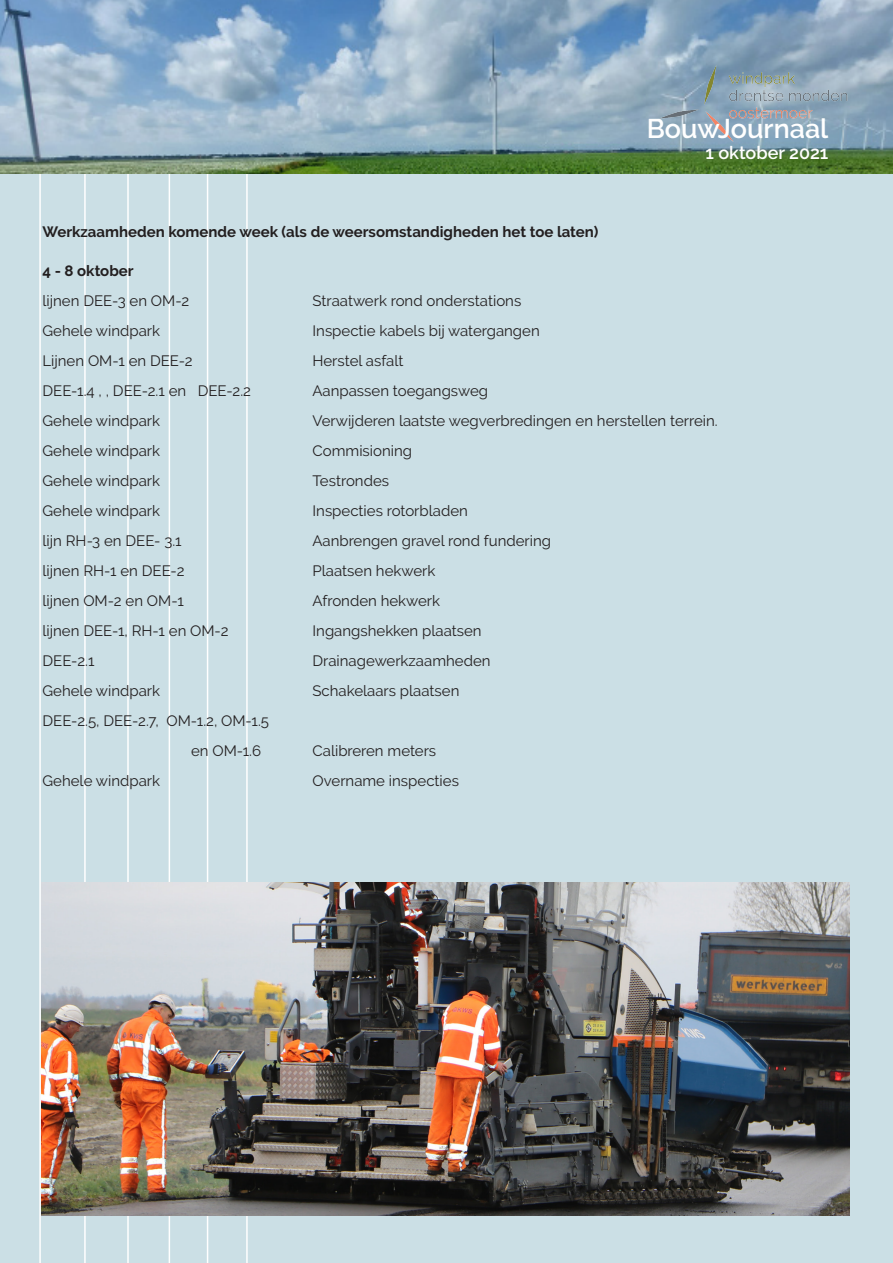
<style>
.page{position:relative;width:893px;height:1263px;background:#fff}
.page>*{position:absolute;margin:0;border:0;box-sizing:border-box;transform-origin:0 0}
.t1{font:600 27px "Raleway";color:#fff}
.t2{font:600 18px "Raleway";color:#fff}
.t3{font:15px/30px "Raleway";color:#231f20}
.t4{font:700 15px "Raleway";color:#231f20}
</style>
<div class="page">
<div style="left:0;top:145px;width:893px;height:1118px;background:#cbdfe5"></div>
<hr style="left:39px;top:0;width:2px;height:1263px;background:#fff">
<hr style="left:84px;top:0;width:2px;height:1263px;background:#fff">
<hr style="left:127px;top:0;width:2px;height:1263px;background:#fff">
<hr style="left:169px;top:0;width:1px;height:1263px;background:#fff">
<hr style="left:207px;top:0;width:1px;height:1263px;background:#fff">
<hr style="left:246px;top:0;width:2px;height:1263px;background:#fff">
<img style="left:0;top:0;width:893px;height:174px">
<img style="left:659px;top:65px;width:188px;height:76px">
<img style="left:42px;top:882px;width:808px;height:333px">
<p class="t1" style="left:647px;top:113px;width:183px">BouwJournaal</p>
<p class="t2" style="left:705px;top:143px;width:124px">1 oktober 2021</p>
<p class="t4" style="left:43px;top:223px;width:557px">Werkzaamheden komende week (als de weersomstandigheden het toe laten)</p>
<p class="t4" style="left:43px;top:262px;width:93px">4 - 8 oktober</p>
<p class="t3" style="left:43px;top:286px;width:148px">lijnen DEE-3 en OM-2</p>
<p class="t3" style="left:313px;top:286px;width:210px">Straatwerk rond onderstations</p>
<p class="t3" style="left:43px;top:316px;width:119px">Gehele windpark</p>
<p class="t3" style="left:313px;top:316px;width:229px">Inspectie kabels bij watergangen</p>
<p class="t3" style="left:43px;top:346px;width:152px">Lijnen OM-1 en DEE-2</p>
<p class="t3" style="left:313px;top:346px;width:93px">Herstel asfalt</p>
<p class="t3" style="left:43px;top:376px;width:210px">DEE-1.4 , , DEE-2.1 en DEE-2.2</p>
<p class="t3" style="left:313px;top:376px;width:177px">Aanpassen toegangsweg</p>
<p class="t3" style="left:43px;top:406px;width:119px">Gehele windpark</p>
<p class="t3" style="left:313px;top:406px;width:407px">Verwijderen laatste wegverbredingen en herstellen terrein.</p>
<p class="t3" style="left:43px;top:436px;width:119px">Gehele windpark</p>
<p class="t3" style="left:313px;top:436px;width:101px">Commisioning</p>
<p class="t3" style="left:43px;top:466px;width:119px">Gehele windpark</p>
<p class="t3" style="left:313px;top:466px;width:78px">Testrondes</p>
<p class="t3" style="left:43px;top:496px;width:119px">Gehele windpark</p>
<p class="t3" style="left:313px;top:496px;width:157px">Inspecties rotorbladen</p>
<p class="t3" style="left:43px;top:526px;width:141px">lijn RH-3 en DEE- 3.1</p>
<p class="t3" style="left:313px;top:526px;width:240px">Aanbrengen gravel rond fundering</p>
<p class="t3" style="left:43px;top:556px;width:144px">lijnen RH-1 en DEE-2</p>
<p class="t3" style="left:313px;top:556px;width:124px">Plaatsen hekwerk</p>
<p class="t3" style="left:43px;top:586px;width:143px">lijnen OM-2 en OM-1</p>
<p class="t3" style="left:313px;top:586px;width:129px">Afronden hekwerk</p>
<p class="t3" style="left:43px;top:616px;width:188px">lijnen DEE-1, RH-1 en OM-2</p>
<p class="t3" style="left:313px;top:616px;width:171px">Ingangshekken plaatsen</p>
<p class="t3" style="left:43px;top:646px;width:53px">DEE-2.1</p>
<p class="t3" style="left:313px;top:646px;width:179px">Drainagewerkzaamheden</p>
<p class="t3" style="left:43px;top:676px;width:119px">Gehele windpark</p>
<p class="t3" style="left:313px;top:676px;width:148px">Schakelaars plaatsen</p>
<p class="t3" style="left:191px;top:706px;width:80px;text-indent:-148px">DEE-2.5, DEE-2.7, OM-1.2, OM-1.5 en OM-1.6</p>
<p class="t3" style="left:313px;top:736px;width:125px">Calibreren meters</p>
<p class="t3" style="left:43px;top:766px;width:119px">Gehele windpark</p>
<p class="t3" style="left:313px;top:766px;width:148px">Overname inspecties</p>
</div>
